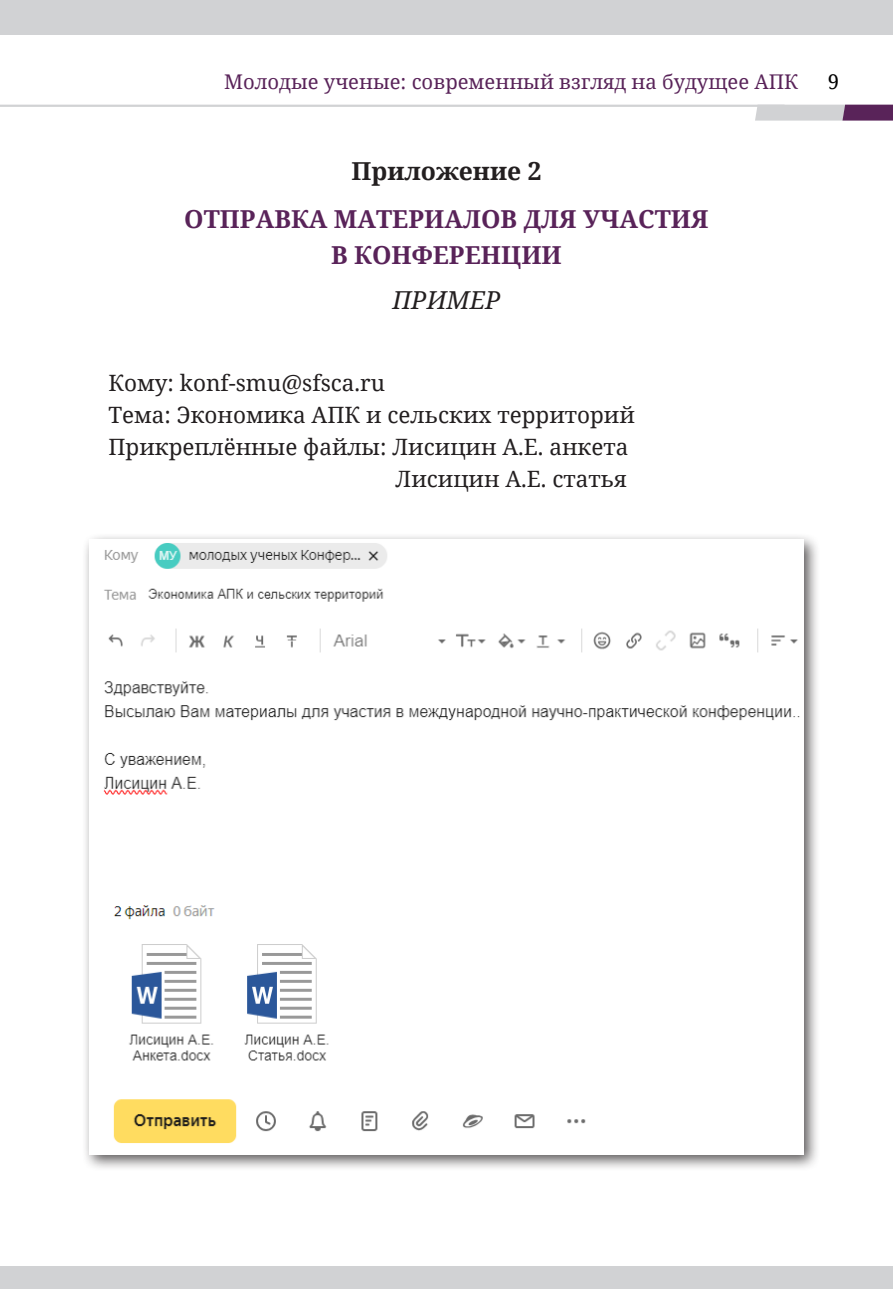
<style>
.page{position:relative;width:893px;height:1289px;background:#fff}
.page>*{position:absolute;margin:0;border:0;box-sizing:border-box;transform-origin:0 0}
.Заголовок{font:700 24.75px/36px "Noto Serif";color:#592359;text-align:center}
.Заголовок-2{font:700 24.75px "Noto Serif";color:#231f20}
.Заголовок-3{font:italic 24.75px "Noto Serif";color:#231f20}
.t1{font:22.5px "Noto Serif";color:#231f20}
.t2{font:20.25px "Noto Serif";color:#592359}
.t3{font:20.25px "Noto Serif";color:#000}
</style>
<div class="page">
<div style="left:0;top:0;width:893px;height:35px;background:#d1d2d4"></div>
<svg style="left:755px;top:105px;width:138px;height:16px;background:#a795a9"></svg>
<div style="left:0;top:1266px;width:893px;height:22px;background:#d1d2d4"></div>
<hr style="left:0;top:105px;width:784px;height:2px;background:#d1d2d4">
<div style="left:82px;top:532px;width:738px;height:639px;background:#231f20;opacity:.75"></div>
<img style="left:90px;top:540px;width:713px;height:614px">
<p class="t2" style="left:224px;top:68px;width:576px">Молодые ученые: современный взгляд на будущее АПК</p>
<p class="t3" style="left:828px;top:68px;width:13px">9</p>
<p class="Заголовок-2" style="left:351px;top:153px;width:192px">Приложение 2</p>
<p class="Заголовок" style="left:184px;top:201px;width:526px">ОТПРАВКА МАТЕРИАЛОВ ДЛЯ УЧАСТИЯ<br>В КОНФЕРЕНЦИИ</p>
<p class="Заголовок-3" style="left:392px;top:283px;width:110px">ПРИМЕР</p>
<p class="t1" style="left:108px;top:367px;width:278px">Кому: konf-smu@sfsca.ru</p>
<p class="t1" style="left:108px;top:399px;width:528px">Тема: Экономика АПК и сельских территорий</p>
<p class="t1" style="left:108px;top:431px;width:521px">Прикреплённые файлы: Лисицин А.Е. анкета</p>
<p class="t1" style="left:396px;top:463px;width:233px">Лисицин А.Е. статья</p>
</div>
